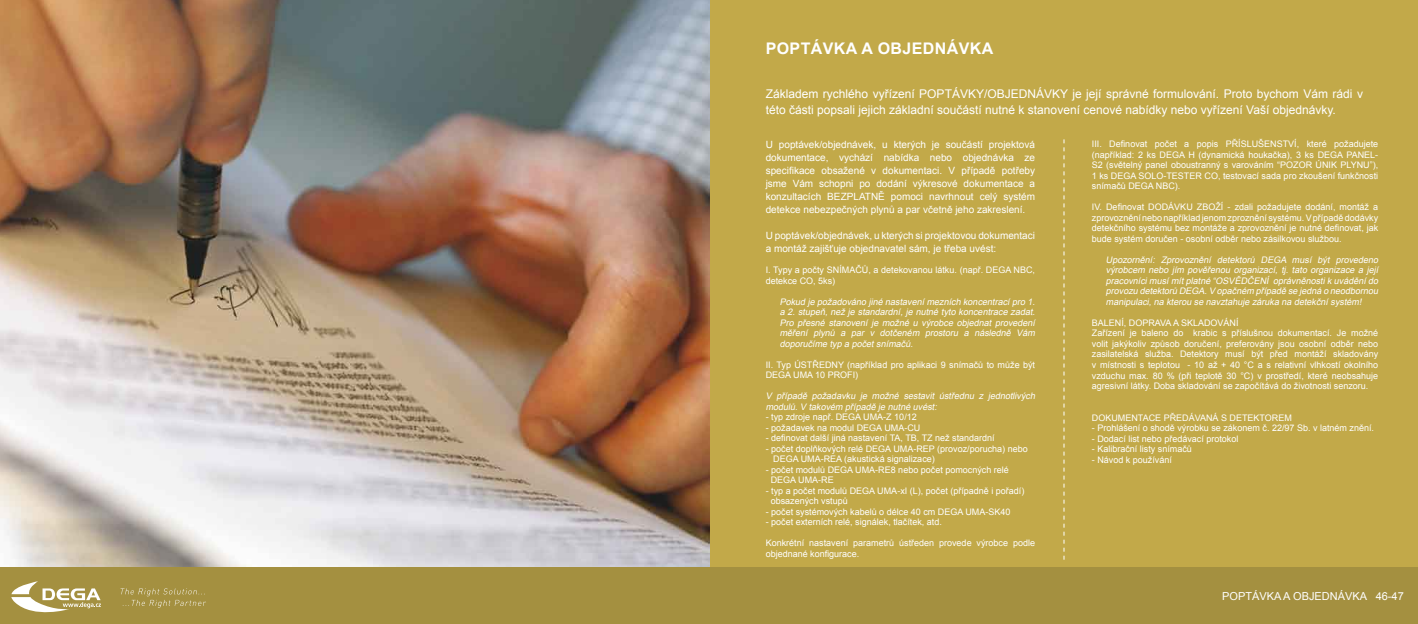
<style>
.page{position:relative;width:1418px;height:624px;background:#fff}
.page>*{position:absolute;margin:0;border:0;box-sizing:border-box;transform-origin:0 0}
.t1{font:700 16px "Arial";letter-spacing:.025em;color:#fff}
.t2{font:12px/16px "Arial";color:#fff}
.t3{font:11px "Arial";color:#fff}
.t4{font:10px/13px "Arial";color:#fff;text-align:justify}
.t5{font:9px/10.5px "Arial";color:#fff}
.t6{font:italic 9px/10.5px "Arial";color:#fff;text-align:justify}
</style>
<div class="page">
<div style="left:0;top:0;width:1417px;height:624px;background:#c2a949"></div>
<img style="left:0;top:0;width:709px;height:567px">
<div style="left:0;top:567px;width:1417px;height:57px;background:#a49040"></div>
<svg style="left:120px;top:588px;width:86px;height:19px"></svg>
<svg style="left:1063px;top:139px;width:1px;height:420px"></svg>
<svg style="left:11px;top:581px;width:90px;height:32px"></svg>
<h1 class="t1" style="left:765px;top:38px;width:229px">POPTÁVKA A OBJEDNÁVKA</h1>
<h2 class="t2" style="left:765px;top:86px;width:599px">Základem rychlého vyřízení POPTÁVKY/OBJEDNÁVKY je její správné formulování. Proto bychom Vám rádi v této části popsali jejich základní součástí nutné k stanovení cenové nabídky nebo vyřízení Vaší objednávky.</h2>
<p class="t4" style="left:765px;top:138px;width:271px">U poptávek/objednávek, u kterých je součástí projektová dokumentace, vychází nabídka nebo objednávka ze specifikace obsažené v dokumentaci. V případě potřeby jsme Vám schopni po dodání výkresové dokumentace a konzultacích BEZPLATNĚ pomoci navrhnout celý systém detekce nebezpečných plynů a par včetně jeho zakreslení.</p>
<p class="t4" style="left:765px;top:229px;width:271px">U poptávek/objednávek, u kterých si projektovou dokumentaci a montáž zajišťuje objednavatel sám, je třeba uvést:</p>
<p class="t5" style="left:765px;top:265px;width:271px">I. Typy a počty SNÍMAČŮ, a detekovanou látku. (např. DEGA NBC, detekce CO, 5ks)</p>
<p class="t6" style="left:779px;top:296px;width:259px">Pokud je požadováno jiné nastavenímezních koncentracípro 1. a 2. stupeň, než je standardní, je nutné tyto koncentrace zadat.<br>Pro přesné stanovení je možné u výrobce objednat provedení měření plynů a par v dotčeném prostoru a následně Vám doporučíme typ a početsnímačů.</p>
<p class="t5" style="left:765px;top:359px;width:271px">II. Typ ÚSTŘEDNY (například pro aplikaci 9 snímačů to může být<br>DEGA UMA 10 PROFI)</p>
<p class="t6" style="left:765px;top:391px;width:273px">V případě požadavku je možné sestavit ústřednu z jednotlivých modulů.V takovém případě je nutné uvést:</p>
<p class="t5" style="left:765px;top:412px;width:153px">- typ zdroje např. DEGA UMA-Z 10/12</p>
<p class="t5" style="left:765px;top:422px;width:156px">- požadavek na modul DEGA UMA-CU</p>
<p class="t5" style="left:765px;top:433px;width:230px">- definovat další jiná nastavení TA, TB, TZ než standardní</p>
<p class="t5" style="left:773px;top:443px;width:256px;text-indent:-8px">- počet doplňkových relé DEGA UMA-REP (provoz/porucha) nebo<br>DEGA UMA-REA (akustická signalizace)</p>
<p class="t5" style="left:770px;top:464px;width:240px;text-indent:-5px">- počet modulů DEGA UMA-RE8 nebo počet pomocných relé<br>DEGA UMA-RE</p>
<p class="t5" style="left:770px;top:485px;width:255px;text-indent:-5px">- typ a počet modulů DEGA UMA-xI (L), počet (případně i pořadí) obsazených vstupů</p>
<p class="t5" style="left:765px;top:506px;width:246px">- počet systémových kabelů o délce 40 cm DEGA UMA-SK40</p>
<p class="t5" style="left:765px;top:517px;width:178px">- počet externích relé, signálek, tlačítek, atd.</p>
<p class="t5" style="left:765px;top:538px;width:271px">Konkrétní nastavení parametrů ústředen provede výrobce podle objednané konfigurace.</p>
<p class="t5" style="left:1091px;top:139px;width:288px;text-align:justify">III. Definovat počet a popis PŘÍSLUŠENSTVÍ, které požadujete (například: 2 ks DEGA H (dynamická houkačka), 3 ks DEGA PANEL-S2 (světelný panel oboustranný s varováním “POZOR ÚNIK PLYNU”), 1 ks DEGA SOLO-TESTER CO, testovací sada pro zkoušení funkčnosti snímačů DEGA NBC).</p>
<p class="t5" style="left:1091px;top:202px;width:288px;text-align:justify">IV. Definovat DODÁVKU ZBOŽÍ - zdali požadujete dodání, montáž a zprovoznění nebo například jenom zproznění systému. V případě dodávky detekčního systému bez montáže a zprovoznění je nutné definovat, jak bude systém doručen - osobní odběr nebo zásilkovou službou.</p>
<p class="t6" style="left:1105px;top:254px;width:276px">Upozornění: Zprovoznění detektorů DEGA musí být provedeno výrobcem nebo j ím pověřenou organizací, tj . tato organizace a jej í pracovnícimusímítplatné “OSVĚDČENÍ oprávněnostik uváděnído provozu detektorů DEGA.V opačném případě se jedná o neodbornou manipulaci,na kterou se navztahuje záruka na detekčnísystém!</p>
<p class="t5" style="left:1091px;top:317px;width:13px">Balení</p>
<p class="t5" style="left:1123px;top:317px;width:13px">, doprava</p>
<p class="t5" style="left:1091px;top:317px;width:288px;text-indent:81px">a skladování<br>Zařízení je baleno do krabic s příslušnou dokumentací. Je možné volit jakýkoliv způsob doručení, preferovány jsou osobní odběr nebo zasilatelská služba. Detektory musí být před montáží skladovány v místnosti s teplotou - 10 až + 40 °C a s relativní vlhkostí okolního vzduchu max. 80 % (při teplotě 30 °C) v prostředí, které neobsahuje agresivní látky. Doba skladování se započítává do životnosti senzoru.</p>
<p class="t5" style="left:1091px;top:412px;width:14px">Dokumentace</p>
<p class="t5" style="left:1163px;top:412px;width:8px">předávaná</p>
<p class="t5" style="left:1221px;top:412px;width:16px">s detektorem</p>
<p class="t5" style="left:1091px;top:422px;width:284px">- Prohlášení o shodě výrobku se zákonem č. 22/97 Sb. v latném znění.</p>
<p class="t5" style="left:1091px;top:433px;width:148px">- Dodací list nebo předávací protokol</p>
<p class="t5" style="left:1091px;top:443px;width:102px">- Kalibrační listy snímačů</p>
<p class="t5" style="left:1091px;top:454px;width:82px">- Návod k používání</p>
<p class="t3" style="left:1222px;top:589px;width:183px">POPTÁVKA A OBJEDNÁVKA 46-47</p>
</div>
